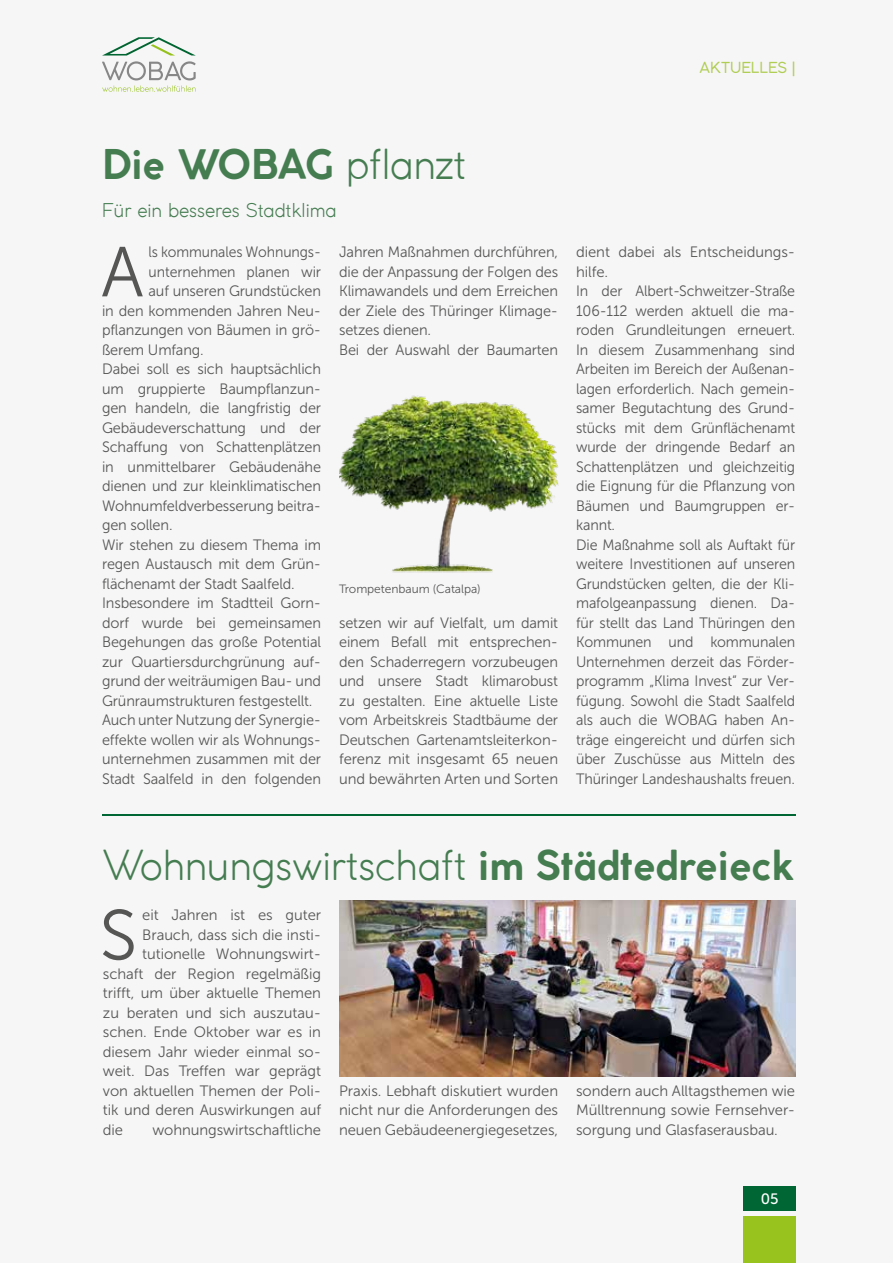
<style>
.page{position:relative;width:893px;height:1263px;background:#f7f6f7}
.page>*{position:absolute;margin:0;border:0;box-sizing:border-box;transform-origin:0 0}
.t1{font:70.5px "Museo Sans 300";color:#565655}
.t2{font:300 40.5px "Coco Gothic";letter-spacing:-.005em;color:#457d51}
.t3{font:700 40.5px "Coco Gothic";letter-spacing:-.005em;color:#457d51}
.t4{font:300 18.75px "Coco Gothic";color:#457d51}
.t5{font:15px/19.5px "Museo Sans 300";letter-spacing:-.01em;color:#565655;text-align:justify}
.t6{font:15px "Museo Sans 300";letter-spacing:-.01em;color:#565655;scale:.93 1}
.t7{font:15px "Museo Sans 300";letter-spacing:-.01em;color:#565655;scale:.94 1}
.t8{font:15px "Coco Gothic";letter-spacing:-.005em;color:#b0cd54}
.t9{font:15px "Museo Sans 500";color:#fff}
.t10{font:12px "Museo Sans 300";letter-spacing:-.005em;color:#565655}
.s1{font-weight:300}
.s2{font-weight:700}
</style>
<div class="page">
<div style="left:743px;top:1216px;width:53px;height:47px;background:#98c21d"></div>
<div style="left:743px;top:1186px;width:53px;height:24px;background:#063"></div>
<svg style="left:102px;top:37px;width:94px;height:55px"></svg>
<img style="left:339px;top:395px;width:219px;height:178px">
<img style="left:339px;top:901px;width:457px;height:175px">
<hr style="left:102px;top:814px;width:693px;height:1px;background:#063">
<p class="t8" style="left:699px;top:56px;width:97px">AKTUELLES |</p>
<h2 class="t3" style="left:102px;top:134px;width:366px">Die WOBAG <span class="s1">pflanzt</span></h2>
<p class="t4" style="left:102px;top:196px;width:236px">Für ein besseres Stadtklima</p>
<h1 class="t1" style="left:101px;top:234px;width:44px">A</h1>
<p class="t6" style="left:149px;top:244px;width:187px">ls kommunales Wohnungs-</p>
<p class="t5" style="left:339px;top:243px;width:221px;text-align:left">Jahren Maßnahmen durchführen, die der Anpassung der Folgen des<br>Klimawandels und dem Erreichen der Ziele des Thüringer Klimage&shy;setzes dienen.<br>Bei der Auswahl der Baumarten</p>
<p class="t7" style="left:149px;top:264px;width:185px">unternehmen planen wir</p>
<p class="t5" style="left:149px;top:282px;width:174px">auf unseren Grundstücken</p>
<p class="t5" style="left:102px;top:301px;width:221px">in den kommenden Jahren Neu-</p>
<p class="t5" style="left:102px;top:321px;width:221px">pflanzungen von Bäumen in grö-</p>
<p class="t5" style="left:102px;top:340px;width:103px">ßerem Umfang.</p>
<p class="t5" style="left:102px;top:360px;width:221px">Dabei soll es sich hauptsächlich</p>
<p class="t5" style="left:102px;top:379px;width:221px">um gruppierte Baumpflanzun-</p>
<p class="t5" style="left:102px;top:399px;width:221px">gen handeln, die langfristig der</p>
<p class="t5" style="left:102px;top:418px;width:221px">Gebäudeverschattung und der</p>
<p class="t5" style="left:102px;top:438px;width:221px">Schaffung von Schattenplätzen</p>
<p class="t5" style="left:102px;top:457px;width:221px">in unmittelbarer Gebäudenähe</p>
<p class="t5" style="left:102px;top:477px;width:221px">dienen und zur kleinklimatischen</p>
<p class="t5" style="left:102px;top:496px;width:221px">Wohnumfeldverbesserung beitra-</p>
<p class="t5" style="left:102px;top:516px;width:72px">gen sollen.</p>
<p class="t5" style="left:102px;top:535px;width:221px">Wir stehen zu diesem Thema im</p>
<p class="t5" style="left:102px;top:555px;width:221px">regen Austausch mit dem Grün-</p>
<p class="t5" style="left:102px;top:574px;width:194px">flächenamt der Stadt Saalfeld.</p>
<p class="t5" style="left:102px;top:594px;width:221px">Insbesondere im Stadtteil Gorn-</p>
<p class="t5" style="left:102px;top:613px;width:221px">dorf wurde bei gemeinsamen</p>
<p class="t5" style="left:102px;top:633px;width:221px">Begehungen das große Potential</p>
<p class="t5" style="left:102px;top:652px;width:221px">zur Quartiersdurchgrünung auf-</p>
<p class="t5" style="left:102px;top:672px;width:221px">grund der weiträumigen Bau- und</p>
<p class="t5" style="left:102px;top:691px;width:212px">Grünraumstrukturen festgestellt.</p>
<p class="t5" style="left:102px;top:711px;width:221px">Auch unter Nutzung der Synergie-</p>
<p class="t5" style="left:102px;top:730px;width:221px">effekte wollen wir als Wohnungs-</p>
<p class="t5" style="left:102px;top:750px;width:221px">unternehmen zusammen mit der</p>
<p class="t5" style="left:102px;top:769px;width:221px">Stadt Saalfeld in den folgenden</p>
<p class="t10" style="left:339px;top:582px;width:143px">Trompetenbaum (Catalpa)</p>
<p class="t5" style="left:339px;top:613px;width:221px">setzen wir auf Vielfalt, um damit einem Befall mit entsprechen&shy;den Schaderregern vorzubeugen und unsere Stadt klimarobust zu gestalten. Eine aktuelle Liste vom Arbeitskreis Stadtbäume der Deutschen Gartenamtsleiterkon&shy;ferenz mit insgesamt 65 neuen und bewährten Arten und Sorten</p>
<p class="t5" style="left:576px;top:243px;width:221px;text-align:left">dient dabei als Entscheidungs&shy;hilfe.<br>In der Albert-Schweitzer-Straße<br>106-112 werden aktuell die ma&shy;roden Grundleitungen erneuert.<br>In diesem Zusammenhang sind<br>Arbeiten im Bereich der Außenan&shy;lagen erforderlich. Nach gemein&shy;samer Begutachtung des Grund&shy;stücks mit dem Grünflächenamt wurde der dringende Bedarf an<br>Schattenplätzen und gleichzeitig die Eignung für die Pflanzung von<br>Bäumen und Baumgruppen er&shy;kannt.<br>Die Maßnahme soll als Auftakt für weitere Investitionen auf unseren<br>Grundstücken gelten, die der Kli&shy;mafolgeanpassung dienen. Da&shy;für stellt das Land Thüringen den<br>Kommunen und kommunalen<br>Unternehmen derzeit das Förder&shy;programm „Klima Invest“ zur Ver&shy;fügung. Sowohl die Stadt Saalfeld als auch die WOBAG haben An&shy;träge eingereicht und dürfen sich über Zuschüsse aus Mitteln des<br>Thüringer Landeshaushalts freuen.</p>
<h2 class="t2" style="left:103px;top:835px;width:693px">Wohnungswirtschaft <span class="s2">im Städtedreieck</span></h2>
<h1 class="t1" style="left:99px;top:897px;width:39px">S</h1>
<p class="t5" style="left:142px;top:906px;width:180px">eit Jahren ist es guter</p>
<p class="t5" style="left:142px;top:925px;width:180px">Brauch, dass sich die insti-</p>
<p class="t5" style="left:142px;top:945px;width:180px">tutionelle Wohnungswirt-</p>
<p class="t5" style="left:103px;top:964px;width:220px">schaft der Region regelmäßig</p>
<p class="t5" style="left:103px;top:984px;width:220px">trifft, um über aktuelle Themen</p>
<p class="t5" style="left:103px;top:1003px;width:220px">zu beraten und sich auszutau-</p>
<p class="t5" style="left:103px;top:1023px;width:220px">schen. Ende Oktober war es in</p>
<p class="t5" style="left:103px;top:1042px;width:220px">diesem Jahr wieder einmal so-</p>
<p class="t5" style="left:103px;top:1062px;width:220px">weit. Das Treffen war geprägt</p>
<p class="t5" style="left:103px;top:1081px;width:220px">von aktuellen Themen der Poli-</p>
<p class="t5" style="left:103px;top:1101px;width:220px">tik und deren Auswirkungen auf</p>
<p class="t5" style="left:103px;top:1120px;width:22px">die</p>
<p class="t5" style="left:152px;top:1120px;width:170px">wohnungswirtschaftliche</p>
<p class="t5" style="left:339px;top:1081px;width:221px">Praxis. Lebhaft diskutiert wurden nicht nur die Anforderungen des neuen Gebäudeenergiegesetzes,</p>
<p class="t5" style="left:576px;top:1081px;width:221px">sondern auch Alltagsthemen wie Mülltrennung sowie Fernsehver&shy;sorgung und Glasfaserausbau.</p>
<p class="t9" style="left:761px;top:1190px;width:19px">05</p>
</div>
